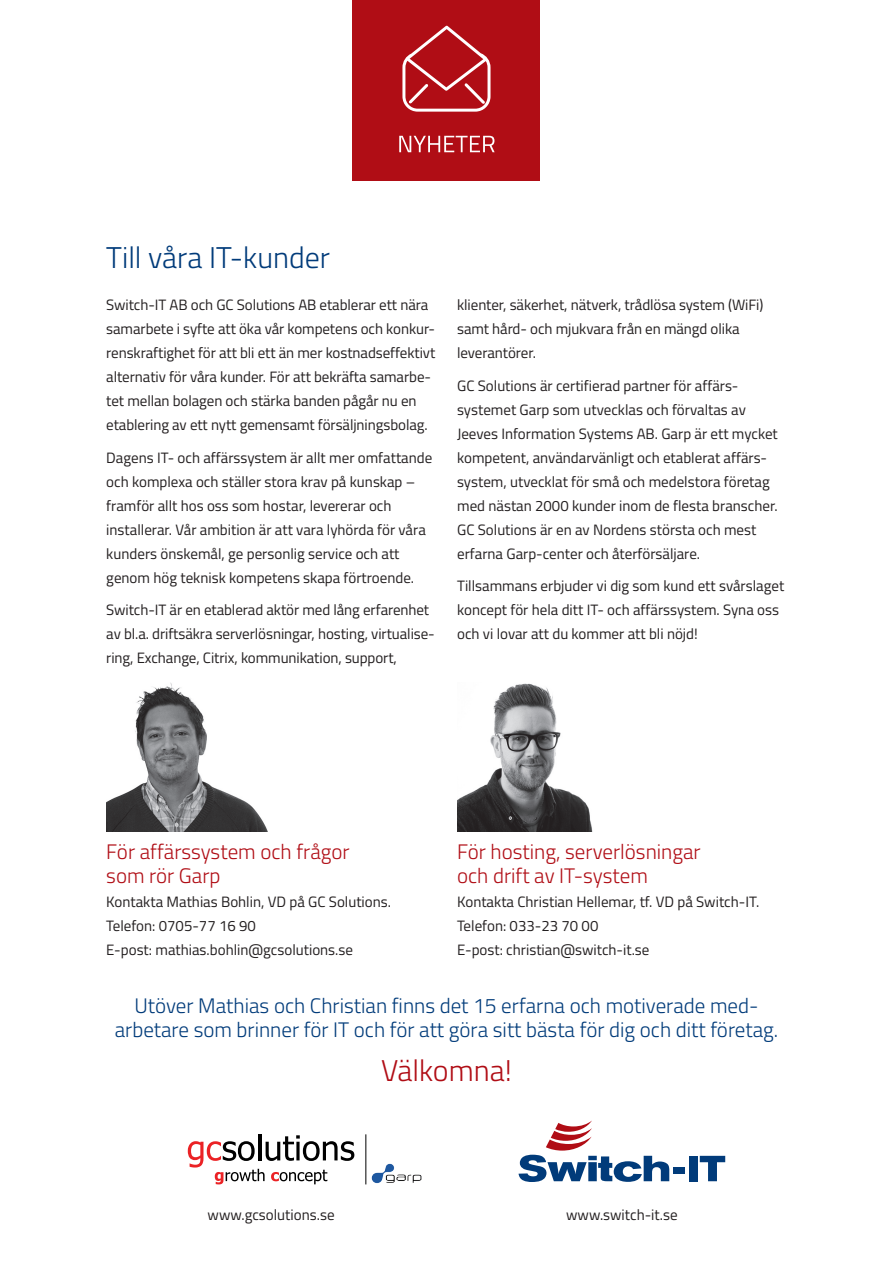
<style>
.page{position:relative;width:893px;height:1263px;background:#fff}
.page>*{position:absolute;margin:0;border:0;box-sizing:border-box;transform-origin:0 0}
.t1{font:300 30px "Titillium Web";color:#013b7a}
.t2{font:300 30px "Titillium Web";color:#b00d15}
.t3{font:300 21px/24px "Titillium Web";color:#013b7a;text-align:center}
.t4{font:300 21px/24px "Titillium Web";color:#b00d15}
.t5{font:15px/24px "Titillium Web";color:#231f20}
</style>
<div class="page">
<div style="left:353px;top:0;width:187px;height:181px;background:#b00d15"></div>
<svg style="left:399px;top:136px;width:96px;height:16px"></svg>
<svg style="left:402px;top:26px;width:88px;height:86px"></svg>
<svg style="left:519px;top:1120px;width:150px;height:62px"></svg>
<div style="left:673px;top:1168px;width:12px;height:6px;background:#013b7a"></div>
<div style="left:689px;top:1156px;width:9px;height:25px;background:#013b7a"></div>
<svg style="left:700px;top:1156px;width:25px;height:25px"></svg>
<img style="left:106px;top:682px;width:162px;height:149px">
<img style="left:457px;top:683px;width:136px;height:148px">
<hr style="left:258px;top:1134px;width:3px;height:26px;background:#000">
<svg style="left:188px;top:1135px;width:166px;height:49px"></svg>
<img style="left:371px;top:1163px;width:51px;height:21px">
<hr style="left:365px;top:1134px;width:1px;height:50px;background:#000">
<h1 class="t1" style="left:106px;top:236px;width:225px">Till våra IT-kunder</h1>
<p class="t5" style="left:106px;top:292px;width:331px">Switch-IT AB och GC Solutions AB etablerar ett nära samarbete i syfte att öka vår kompetens och konkur&shy;renskraftighet för att bli ett än mer kostnadseffektivt alternativ för våra kunder. För att bekräfta samarbe&shy;tet mellan bolagen och stärka banden pågår nu en etablering av ett nytt gemensamt försäljningsbolag.</p>
<p class="t5" style="left:106px;top:445px;width:328px">Dagens IT- och affärssystem är allt mer omfattande och komplexa och ställer stora krav på kunskap – framför allt hos oss som hostar, levererar och installerar. Vår ambition är att vara lyhörda för våra kunders önskemål, ge personlig service och att genom hög teknisk kompetens skapa förtroende.</p>
<p class="t5" style="left:106px;top:597px;width:330px">Switch-IT är en etablerad aktör med lång erfarenhet av bl.a. driftsäkra serverlösningar, hosting, virtualise&shy;ring, Exchange, Citrix, kommunikation, support,</p>
<p class="t5" style="left:457px;top:292px;width:308px">klienter, säkerhet, nätverk, trådlösa system (WiFi) samt hård- och mjukvara från en mängd olika leverantörer.</p>
<p class="t5" style="left:457px;top:373px;width:322px">GC Solutions är certifierad partner för affärs&shy;systemet Garp som utvecklas och förvaltas av Jeeves Information Systems AB. Garp är ett mycket kompetent, användarvänligt och etablerat affärs&shy;system, utvecklat för små och medelstora företag med nästan 2000 kunder inom de flesta branscher.<br>GC Solutions är en av Nordens största och mest erfarna Garp-center och återförsäljare.</p>
<p class="t5" style="left:457px;top:573px;width:329px">Tillsammans erbjuder vi dig som kund ett svårslaget koncept för hela ditt IT- och affärssystem. Syna oss och vi lovar att du kommer att bli nöjd!</p>
<h2 class="t4" style="left:106px;top:839px;width:245px">För affärssystem och frågor som rör Garp</h2>
<p class="t5" style="left:106px;top:889px;width:286px">Kontakta Mathias Bohlin, VD på GC Solutions.<br>Telefon: 0705-77 16 90<br>E-post: mathias.bohlin@gcsolutions.se</p>
<h2 class="t4" style="left:457px;top:839px;width:245px">För hosting, serverlösningar och drift av IT-system</h2>
<p class="t5" style="left:457px;top:889px;width:304px">Kontakta Christian Hellemar, tf. VD på Switch-IT.<br>Telefon: 033-23 70 00<br>E-post: christian@switch-it.se</p>
<h2 class="t3" style="left:115px;top:992px;width:665px">Utöver Mathias och Christian finns det 15 erfarna och motiverade med&shy;arbetare som brinner för IT och för att göra sitt bästa för dig och ditt företag.</h2>
<h1 class="t2" style="left:381px;top:1049px;width:132px">Välkomna!</h1>
<p class="t5" style="left:208px;top:1202px;width:128px">www.gcsolutions.se</p>
<p class="t5" style="left:566px;top:1202px;width:113px">www.switch-it.se</p>
</div>
